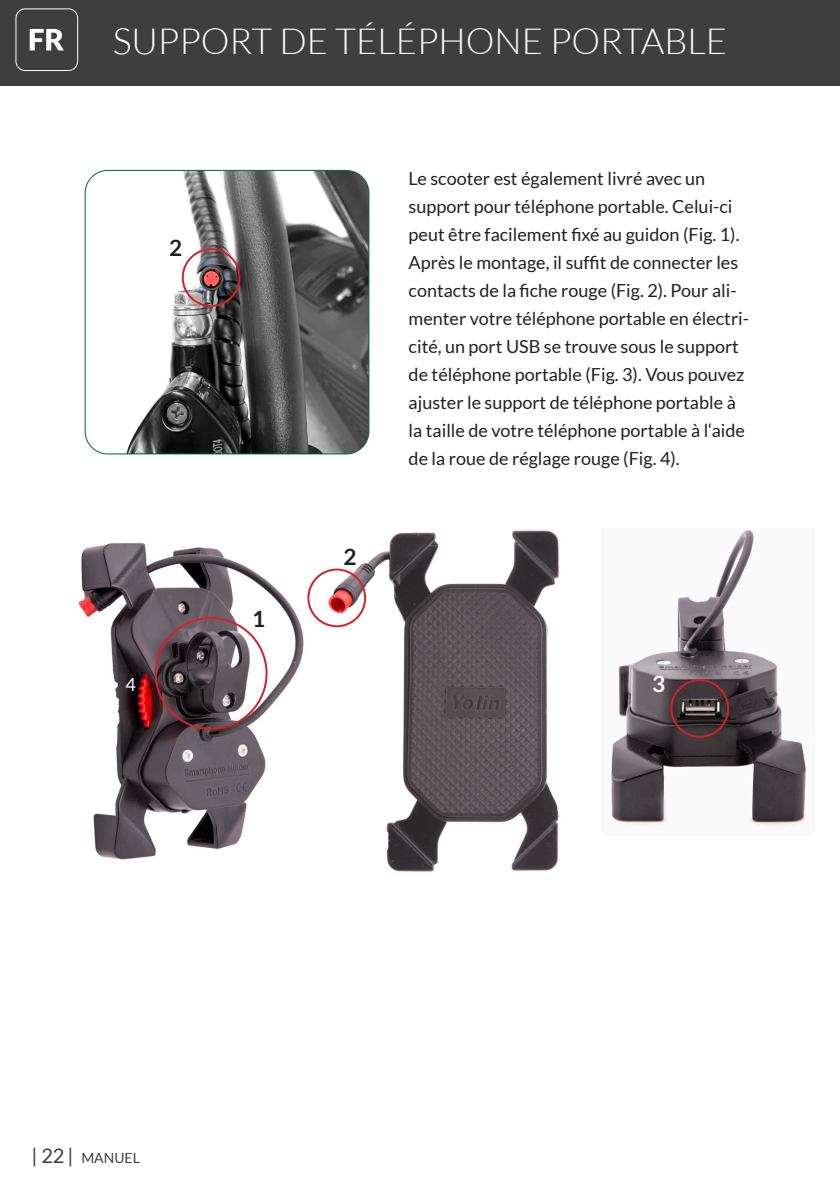
<style>
.page{position:relative;width:840px;height:1191px;background:#fff}
.page>*{position:absolute;margin:0;border:0;box-sizing:border-box;transform-origin:0 0}
.t1{font:300 36px "Lato";color:#fff}
.t2{font:700 22.4px "Lato";color:#231f20}
.t3{font:700 22.4px "Lato";color:#fff}
.t4{font:18px/28px "Lato";color:#231f20}
.t5{font:18px "Lato";color:#fff}
.t6{font:14px "Lato";color:#3e3e3f}
.s1{font-size:20px}
</style>
<div class="page">
<div style="left:0;top:0;width:839px;height:85px;background:#3e3e3f"></div>
<div style="left:16px;top:9px;width:62px;height:62px;border:1px solid #fff;border-radius:9px"></div>
<svg style="left:30px;top:29px;width:34px;height:21px"></svg>
<img style="left:322px;top:530px;width:238px;height:342px">
<img style="left:85px;top:170px;width:284px;height:284px">
<div style="left:85px;top:170px;width:284px;height:284px;border:1px solid #016443;border-radius:23px"></div>
<img style="left:78px;top:543px;width:241px;height:317px">
<img style="left:611px;top:530px;width:195px;height:296px">
<div style="left:182px;top:248px;width:58px;height:59px;border:2px solid #d1232a;border-radius:50%"></div>
<div style="left:307px;top:568px;width:59px;height:59px;border:2px solid #d1232a;border-radius:50%"></div>
<div style="left:670px;top:679px;width:58px;height:59px;border:2px solid #d1232a;border-radius:50%"></div>
<div style="left:155px;top:617px;width:112px;height:113px;border:2px solid #d1232a;border-radius:50%"></div>
<h1 class="t1" style="left:113px;top:22px;width:615px">SUPPORT DE TÉLÉPHONE PORTABLE</h1>
<p class="t2" style="left:169px;top:235px;width:15px">2</p>
<p class="t5" style="left:125px;top:674px;width:12px">4</p>
<p class="t2" style="left:252px;top:606px;width:15px">1</p>
<p class="t2" style="left:343px;top:544px;width:15px">2</p>
<p class="t4" style="left:408px;top:164px;width:342px">Le scooter est également livré avec un support pour téléphone portable. Celui-ci peut être facilement fixé au guidon (Fig. 1).<br>Après le montage, il suffit de connecter les contacts de la fiche rouge (Fig. 2). Pour ali&shy;menter votre téléphone portable en électri&shy;cité, un port USB se trouve sous le support de téléphone portable (Fig. 3). Vous pouvez ajuster le support de téléphone portable à la taille de votre téléphone portable à l‘aide de la roue de réglage rouge (Fig. 4).</p>
<p class="t3" style="left:651px;top:671px;width:15px">3</p>
<p class="t6" style="left:31px;top:1149px;width:110px"><span class="s1">| 22 |</span> MANUEL</p>
</div>
